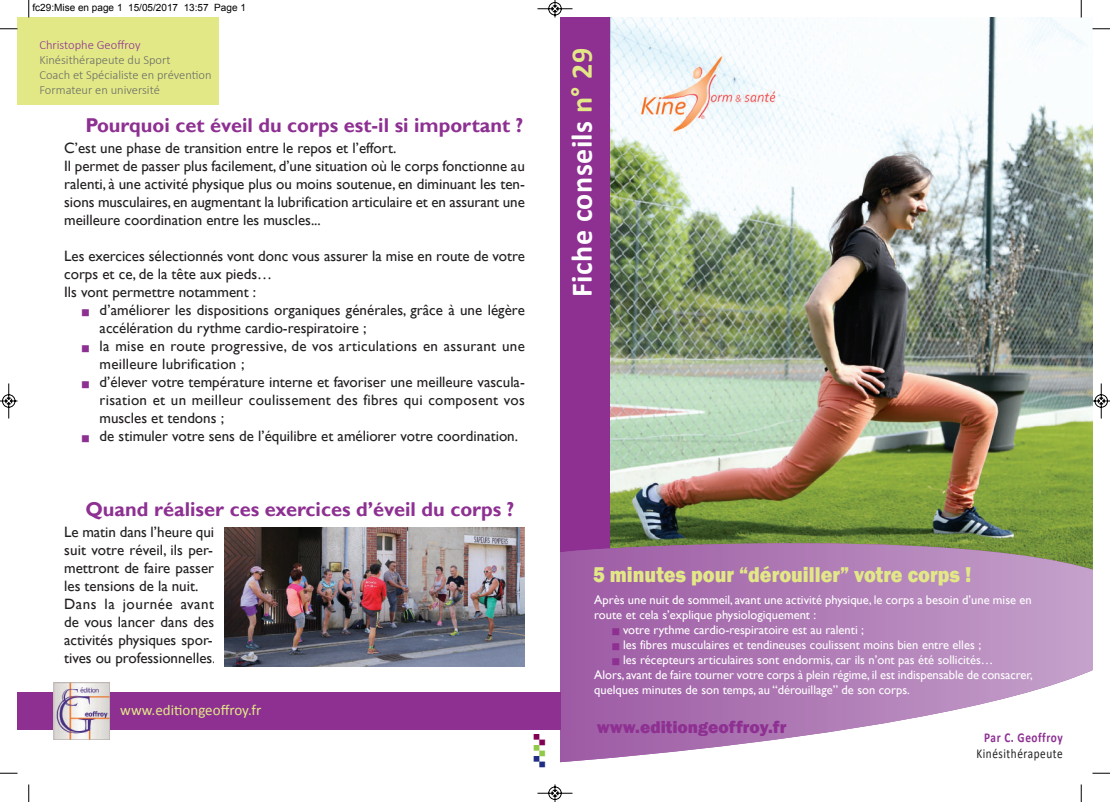
<style>
.page{position:relative;width:1110px;height:802px;background:#fff}
.page>*{position:absolute;margin:0;border:0;box-sizing:border-box;transform-origin:0 0}
.t1{font:700 30px "Calibri";letter-spacing:.015em;color:#fff}
.t2{font:800 22px "Franklin Gothic";color:#e3e887;scale:.91 1}
.t3{font:700 20px "Gill Sans";color:#8d3092}
.t4{font:800 17.5px "Franklin Gothic";color:#8d3092}
.t5{font:15px/18px "Gill Sans";color:#231f20}
.t6{font:15px/18px "Gill Sans";letter-spacing:.02em;color:#231f20}
.t7{font:15px "Calibri";color:#e3e887}
.t8{font:13.5px "Calibri";letter-spacing:.05em;color:#231f20;scale:.83 1}
.t9{font:700 13.5px "Calibri";letter-spacing:.05em;color:#8d3092;scale:.83 1}
.t10{font:12.5px/15px "Gill Sans";color:#fff}
.t11{font:300 12.5px/15px "Calibri";color:#686d67}
.t12{font:300 12.5px "Calibri";color:#8d3092}
.t13{font:10px "Arial";color:#000}
.s1{color:#8d3092}
.s2{color:#e3e887}
</style>
<div class="page">
<img style="left:610px;top:18px;width:482px;height:494px">
<img style="left:615px;top:29px;width:171px;height:125px">
<div style="left:560px;top:18px;width:50px;height:534px;background:#8d3092"></div>
<svg style="left:560px;top:512px;width:532px;height:250px;background:#af8cae"></svg>
<img style="left:224px;top:527px;width:300px;height:139px">
<div style="left:18px;top:18px;width:201px;height:87px;background:#e3e887"></div>
<div style="left:18px;top:692px;width:542px;height:37px;background:#8d3092"></div>
<img style="left:54px;top:682px;width:56px;height:57px">
<svg style="left:28px;top:0;width:2px;height:18px"></svg>
<svg style="left:0;top:28px;width:18px;height:2px"></svg>
<svg style="left:1081px;top:0;width:1px;height:18px"></svg>
<svg style="left:1092px;top:28px;width:18px;height:2px"></svg>
<svg style="left:28px;top:784px;width:2px;height:18px"></svg>
<svg style="left:0;top:773px;width:18px;height:1px"></svg>
<svg style="left:1081px;top:784px;width:1px;height:18px"></svg>
<svg style="left:1092px;top:773px;width:18px;height:1px"></svg>
<svg style="left:537px;top:0;width:36px;height:18px"></svg>
<svg style="left:537px;top:784px;width:36px;height:18px"></svg>
<svg style="left:0;top:383px;width:18px;height:36px"></svg>
<svg style="left:1092px;top:383px;width:18px;height:36px"></svg>
<p class="t13" style="left:32px;top:2px;width:215px">fc29:Mise en page 1 15/05/2017 13:57 Page 1</p>
<p class="t12" style="left:39px;top:39px;width:103px">Christophe Geoffroy</p>
<p class="t11" style="left:39px;top:53px;width:174px">Kinésithérapeute du Sport<br>Coach et Spécialiste en prévention<br>Formateur en université</p>
<h3 class="t3" style="left:85px;top:114px;width:439px">Pourquoi cet éveil du corps est-il si important ?</h3>
<p class="t5" style="left:64px;top:138px;width:462px">C’est une phase de transition entre le repos et l’effort.<br>Il permet de passer plus facilement, d’une situation où le corps fonctionne au ralenti, à une activité physique plus ou moins soutenue, en diminuant les ten&shy;sions musculaires, en augmentant la lubrification articulaire et en assurant une meilleure coordination entre les muscles...</p>
<p class="t5" style="left:64px;top:246px;width:462px">Les exercices sélectionnés vont donc vous assurer la mise en route de votre corps et ce, de la tête aux pieds…<br>Ils vont permettre notamment :</p>
<p class="t5" style="left:100px;top:300px;width:427px;text-indent:-18px"><span class="s1">■</span> d’améliorer les dispositions organiques générales, grâce à une légère accélération du rythme cardio-respiratoire ;</p>
<p class="t6" style="left:100px;top:336px;width:427px;text-indent:-18px"><span class="s1">■</span> la mise en route progressive, de vos articulations en assurant une meilleure lubrification ;</p>
<p class="t5" style="left:100px;top:372px;width:427px;text-align:justify;text-indent:-18px"><span class="s1">■</span> d’élever votre température interne et favoriser une meilleure vascula&shy;risation et un meilleur coulissement des fibres qui composent vos muscles et tendons ;</p>
<p class="t5" style="left:82px;top:426px;width:438px"><span class="s1">■</span> de stimuler votre sens de l’équilibre et améliorer votre coordination.</p>
<h3 class="t3" style="left:85px;top:498px;width:430px">Quand réaliser ces exercices d’éveil du corps ?</h3>
<p class="t5" style="left:64px;top:522px;width:153px">Le matin dans l’heure qui suit votre réveil, ils per&shy;mettront de faire passer les tensions de la nuit.<br>Dans la journée avant de vous lancer dans des activités physiques spor&shy;tives ou professionnelles.</p>
<p class="t7" style="left:120px;top:703px;width:143px">www.editiongeoffroy.fr</p>
<h1 class="t1" style="left:569px;top:297px;width:250px;rotate:-90deg">Fiche conseils <span class="s2">n° 29</span></h1>
<h2 class="t2" style="left:593px;top:561px;width:417px">5 minutes pour “dérouiller” votre corps !</h2>
<p class="t10" style="left:594px;top:592px;width:439px">Après une nuit de sommeil, avant une activité physique, le corps a besoin d’une mise en route et cela s’explique physiologiquement :</p>
<p class="t10" style="left:612px;top:622px;width:254px"><span class="s1">■</span> votre rythme cardio-respiratoire est au ralenti ;</p>
<p class="t10" style="left:612px;top:637px;width:371px"><span class="s1">■</span> les fibres musculaires et tendineuses coulissent moins bien entre elles ;</p>
<p class="t10" style="left:594px;top:652px;width:440px;text-indent:18px"><span class="s1">■</span> les récepteurs articulaires sont endormis, car ils n’ont pas été sollicités…<br>Alors, avant de faire tourner votre corps à plein régime, il est indispensable de consacrer, quelques minutes de son temps, au “dérouillage” de son corps.</p>
<p class="t4" style="left:597px;top:716px;width:191px">www.editiongeoffroy.fr</p>
<p class="t9" style="left:984px;top:731px;width:96px">Par C. Geoffroy</p>
<p class="t8" style="left:976px;top:747px;width:106px">Kinésithérapeute</p>
</div>
